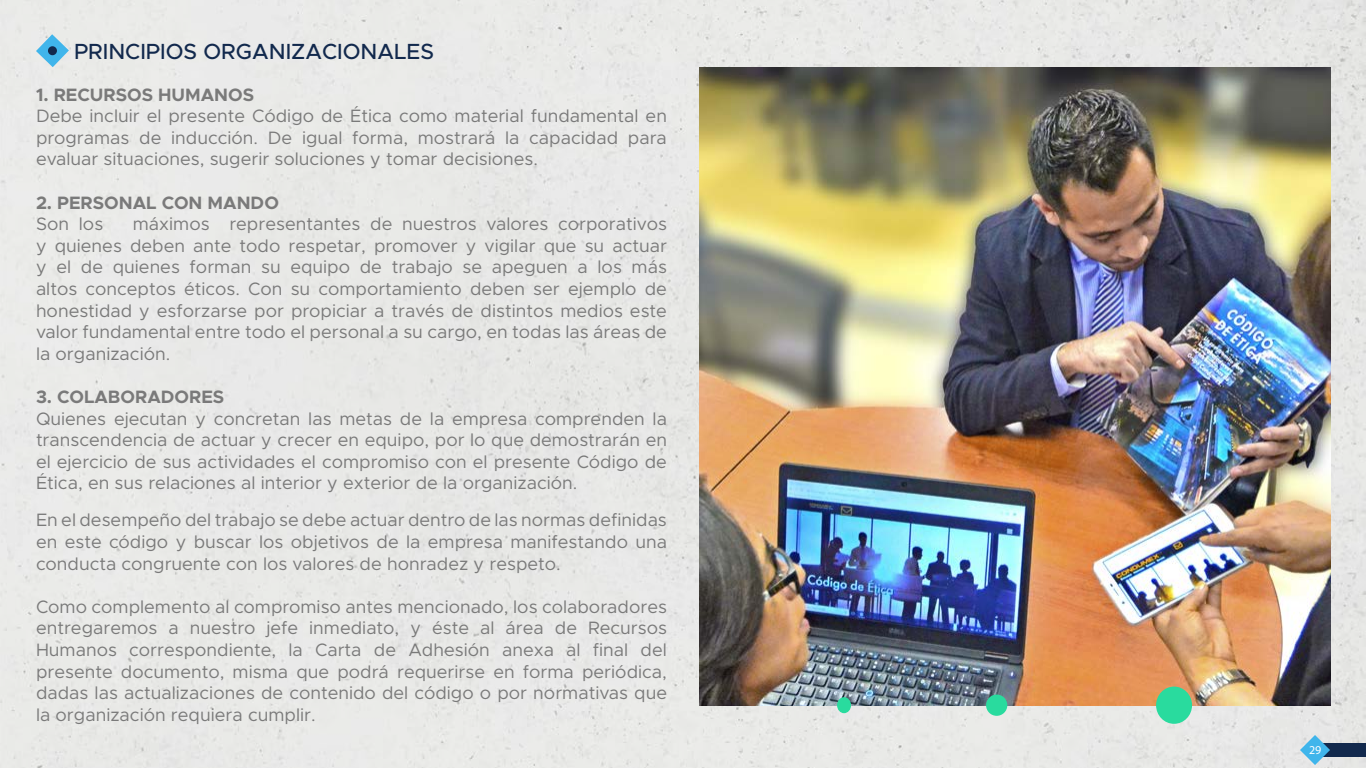
<style>
.page{position:relative;width:1366px;height:768px;background:#e9e9e7}
.page>*{position:absolute;margin:0;border:0;box-sizing:border-box;transform-origin:0 0}
.t1{font:500 22px "Metropolis";color:#12294d}
.t2{font:18px/21.6px "Metropolis";color:#7a7a7a;text-align:justify}
.t3{font:700 18px "Metropolis";color:#7a7a7a}
.t4{font:12px "Myriad Pro";color:#fff}
</style>
<div class="page">
<div style="left:1318px;top:743px;width:48px;height:14px;background:#12294d"></div>
<svg style="left:1300px;top:735px;width:30px;height:30px"></svg>
<img style="left:699px;top:68px;width:631px;height:637px">
<svg style="left:36px;top:34px;width:33px;height:33px"></svg>
<div style="left:48px;top:46px;width:9px;height:9px;background:#12294d;border-radius:50%"></div>
<div style="left:986px;top:695px;width:21px;height:21px;background:#29db9e;border-radius:50%"></div>
<div style="left:837px;top:697px;width:14px;height:16px;background:#29db9e;border-radius:50%"></div>
<div style="left:1156px;top:687px;width:36px;height:37px;background:#29db9e;border-radius:50%"></div>
<p class="t1" style="left:74px;top:37px;width:362px">PRINCIPIOS ORGANIZACIONALES</p>
<p class="t3" style="left:36px;top:83px;width:220px">1. RECURSOS HUMANOS</p>
<p class="t2" style="left:36px;top:105px;width:633px">Debe incluir el presente Código de Ética como material fundamental en programas de inducción. De igual forma, mostrará la capacidad para evaluar situaciones, sugerir soluciones y tomar decisiones.</p>
<p class="t3" style="left:36px;top:191px;width:244px">2. PERSONAL CON MANDO</p>
<p class="t2" style="left:36px;top:213px;width:69px">Son los</p>
<p class="t2" style="left:36px;top:213px;width:633px;text-indent:97px">máximos representantes de nuestros valores corporativos y quienes deben ante todo respetar, promover y vigilar que su actuar y el de quienes forman su equipo de trabajo se apeguen a los más altos conceptos éticos. Con su comportamiento deben ser ejemplo de honestidad y esforzarse por propiciar a través de distintos medios este valor fundamental entre todo el personal a su cargo, en todas las áreas de la organización.</p>
<p class="t3" style="left:36px;top:385px;width:190px">3. COLABORADORES</p>
<p class="t2" style="left:36px;top:408px;width:633px">Quienes ejecutan y concretan las metas de la empresa comprenden la transcendencia de actuar y crecer en equipo, por lo que demostrarán en el ejercicio de sus actividades el compromiso con el presente Código de Ética, en sus relaciones al interior y exterior de la organización.</p>
<p class="t2" style="left:36px;top:509px;width:633px">En el desempeño del trabajo se debe actuar dentro de las normas definidas en este código y buscar los objetivos de la empresa manifestando una conducta congruente con los valores de honradez y respeto.</p>
<p class="t2" style="left:36px;top:596px;width:633px">Como complemento al compromiso antes mencionado, los colaboradores entregaremos a nuestro jefe inmediato, y éste al área de Recursos Humanos correspondiente, la Carta de Adhesión anexa al final del presente documento, misma que podrá requerirse en forma periódica, dadas las actualizaciones de contenido del código o por normativas que la organización requiera cumplir.</p>
<p class="t4" style="left:1309px;top:742px;width:14px">29</p>
</div>
